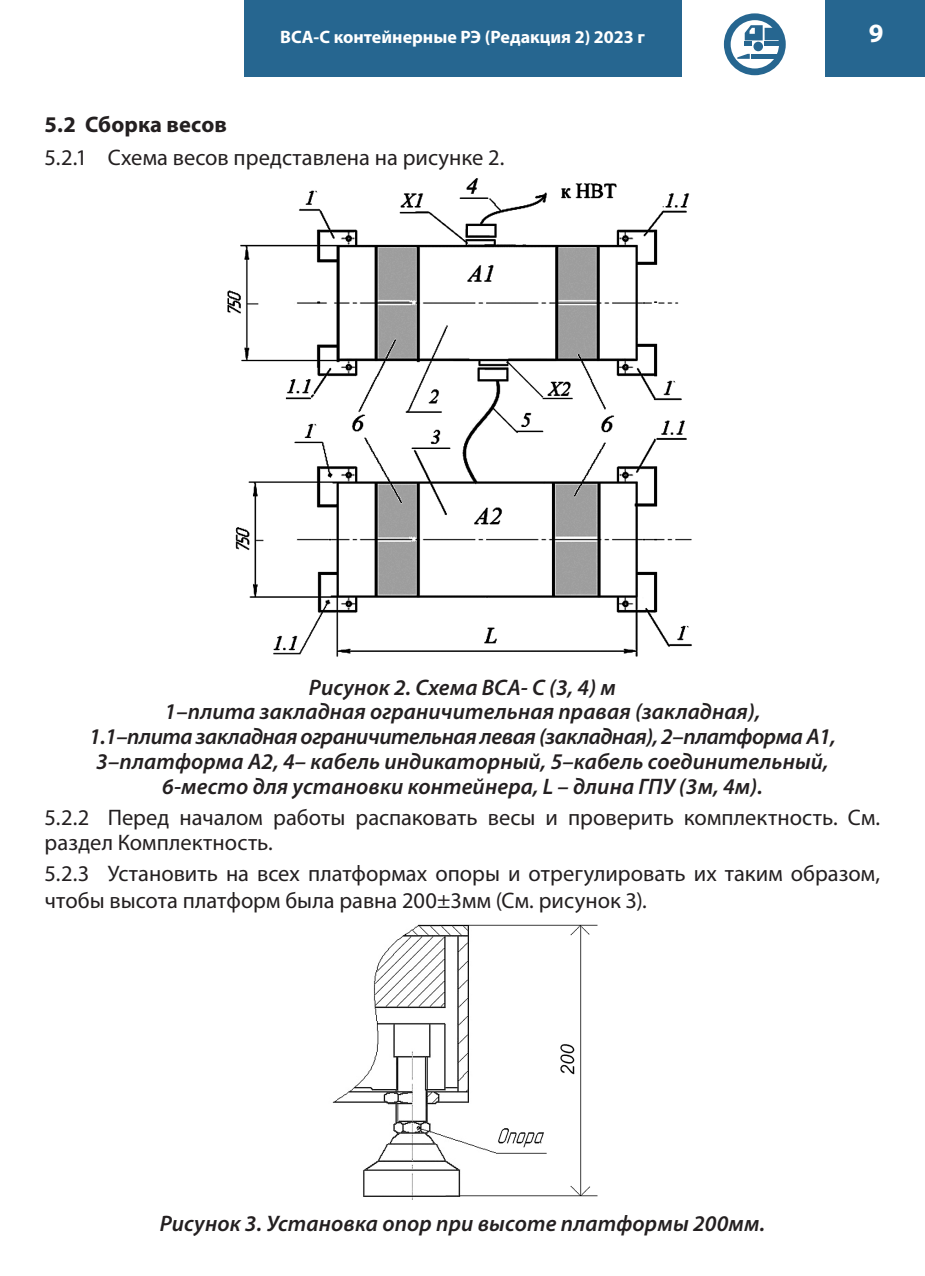
<style>
.page{position:relative;width:925px;height:1276px;background:#fff}
.page>*{position:absolute;margin:0;border:0;box-sizing:border-box;transform-origin:0 0}
.t1{font:700 26.55px "Myriad Pro";color:#fff}
.Подпись_таблиц{font:italic 600 22.5px/24.8px "Myriad Pro";letter-spacing:.005em;color:#231f20;text-align:center}
._1_1_1{font:22.5px/24.8px "Myriad Pro";color:#231f20}
.Стиль_1_2{font:700 22.5px "Myriad Pro";letter-spacing:.005em;color:#231f20}
.t2{font:700 18px "Myriad Pro";color:#fff}
</style>
<div class="page">
<div style="left:724px;top:13px;width:62px;height:62px;border:7px solid #266690;border-radius:50%"></div>
<div style="left:753px;top:42px;width:10px;height:9px;background:#266690;border-radius:50%"></div>
<svg style="left:745px;top:25px;width:37px;height:21px"></svg>
<svg style="left:737px;top:54px;width:13px;height:5px"></svg>
<div style="left:752px;top:54px;width:29px;height:5px;background:#266690"></div>
<div style="left:825px;top:0;width:100px;height:77px;background:#266690"></div>
<div style="left:244px;top:0;width:437px;height:77px;background:#266690"></div>
<img style="left:227px;top:178px;width:465px;height:479px">
<img style="left:332px;top:924px;width:266px;height:275px">
<p class="t2" style="left:280px;top:25px;width:366px">ВСА-С контейнерные РЭ (Редакция 2) 2023 г</p>
<p class="t1" style="left:869px;top:15px;width:16px">9</p>
<p class="Стиль_1_2" style="left:45px;top:109px;width:184px">5.2 Сборка весов</p>
<p class="_1_1_1" style="left:45px;top:145px;width:461px">5.2.1 Схема весов представлена на рисунке 2.</p>
<p class="Подпись_таблиц" style="left:309px;top:674px;width:309px">Рисунок 2. Схема ВСА- С (3, 4) м</p>
<p class="Подпись_таблиц" style="left:89px;top:699px;width:748px">1–плита закладная ограничительная правая (закладная),<br>1.1–плита закладная ограничительная левая (закладная), 2–платформа А1, 3–платформа А2, 4– кабель индикаторный, 5–кабель соединительный, 6-место для установки контейнера, L – длина ГПУ (3м, 4м).</p>
<p class="_1_1_1" style="left:45px;top:804px;width:837px">5.2.2 Перед началом работы распаковать весы и проверить комплектность. См. раздел Комплектность.</p>
<p class="_1_1_1" style="left:45px;top:859px;width:837px;line-height:27px">5.2.3 Установить на всех платформах опоры и отрегулировать их таким образом, чтобы высота платформ была равна 200±3мм (См. рисунок 3).</p>
<p class="Подпись_таблиц" style="left:160px;top:1210px;width:607px">Рисунок 3. Установка опор при высоте платформы 200мм.</p>
</div>
